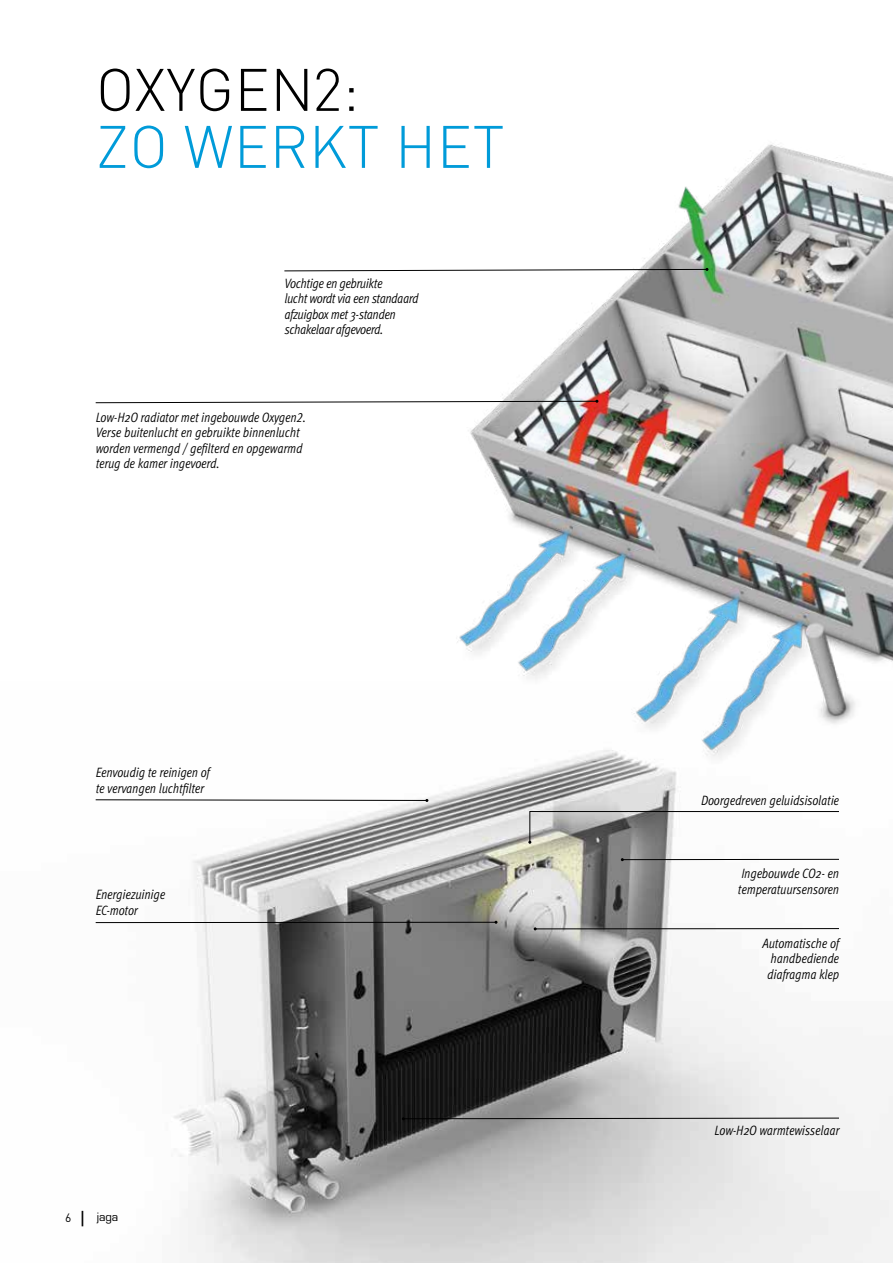
<style>
.page{position:relative;width:893px;height:1263px;background:#fff}
.page>*{position:absolute;margin:0;border:0;box-sizing:border-box;transform-origin:0 0}
.t1{font:300 58.95px "DIN Pro";letter-spacing:.01em;color:#009bd9}
.t2{font:300 58.95px "DIN Pro";letter-spacing:.005em;color:#000}
.t3{font:13.5px/15.6px "Meta Pro Cond Norm Ita";letter-spacing:-.005em;color:#000;scale:.95 1}
.t4{font:500 11.25px "Eurostile LTCE";color:#000}
.s1{font-family:"DIN Pro";font-weight:400;font-size:12px}
.s2{font-family:"DIN Pro";font-weight:700;font-size:18px}
</style>
<div class="page">
<img style="left:95px;top:854px;width:798px;height:409px">
<hr style="left:96px;top:922px;width:400px;height:1px;background:#000">
<svg style="left:95px;top:799px;width:126px;height:2px"></svg>
<svg style="left:402px;top:1117px;width:438px;height:3px"></svg>
<img style="left:221px;top:144px;width:672px;height:945px">
<svg style="left:95px;top:400px;width:503px;height:3px"></svg>
<svg style="left:284px;top:268px;width:424px;height:4px"></svg>
<h1 class="t2" style="left:96px;top:49px;width:265px">OXYGEN2:</h1>
<h1 class="t1" style="left:96px;top:106px;width:410px">ZO WERKT HET</h1>
<p class="t3" style="left:284px;top:274px;width:143px">Vochtige en gebruikte<br>lucht wordt via een standaard afzuigbox met 3-standen schakelaar afgevoerd.</p>
<p class="t3" style="left:96px;top:408px;width:223px">Low-H2O radiator met ingebouwde Oxygen2.<br>Verse buitenlucht en gebruikte binnenlucht worden vermengd / gefilterd en opgewarmd terug de kamer ingevoerd.</p>
<p class="t3" style="left:96px;top:764px;width:122px">Eenvoudig te reinigen of te vervangen luchtfilter</p>
<p class="t3" style="left:96px;top:886px;width:75px">Energiezuinige<br>EC-motor</p>
<p class="t4" style="left:65px;top:1210px;width:55px"><span class="s1">6</span> <span class="s2">|</span> jaga</p>
<p class="t3" style="left:701px;top:792px;width:147px">Doorgedreven geluidsisolatie</p>
<p class="t3" style="left:738px;top:864px;width:108px">Ingebouwde CO2- en temperatuursensoren</p>
<p class="t3" style="left:763px;top:934px;width:82px;text-align:center">Automatische of handbediende diafragma klep</p>
<p class="t3" style="left:714px;top:1122px;width:133px">Low-H2O warmtewisselaar</p>
</div>
